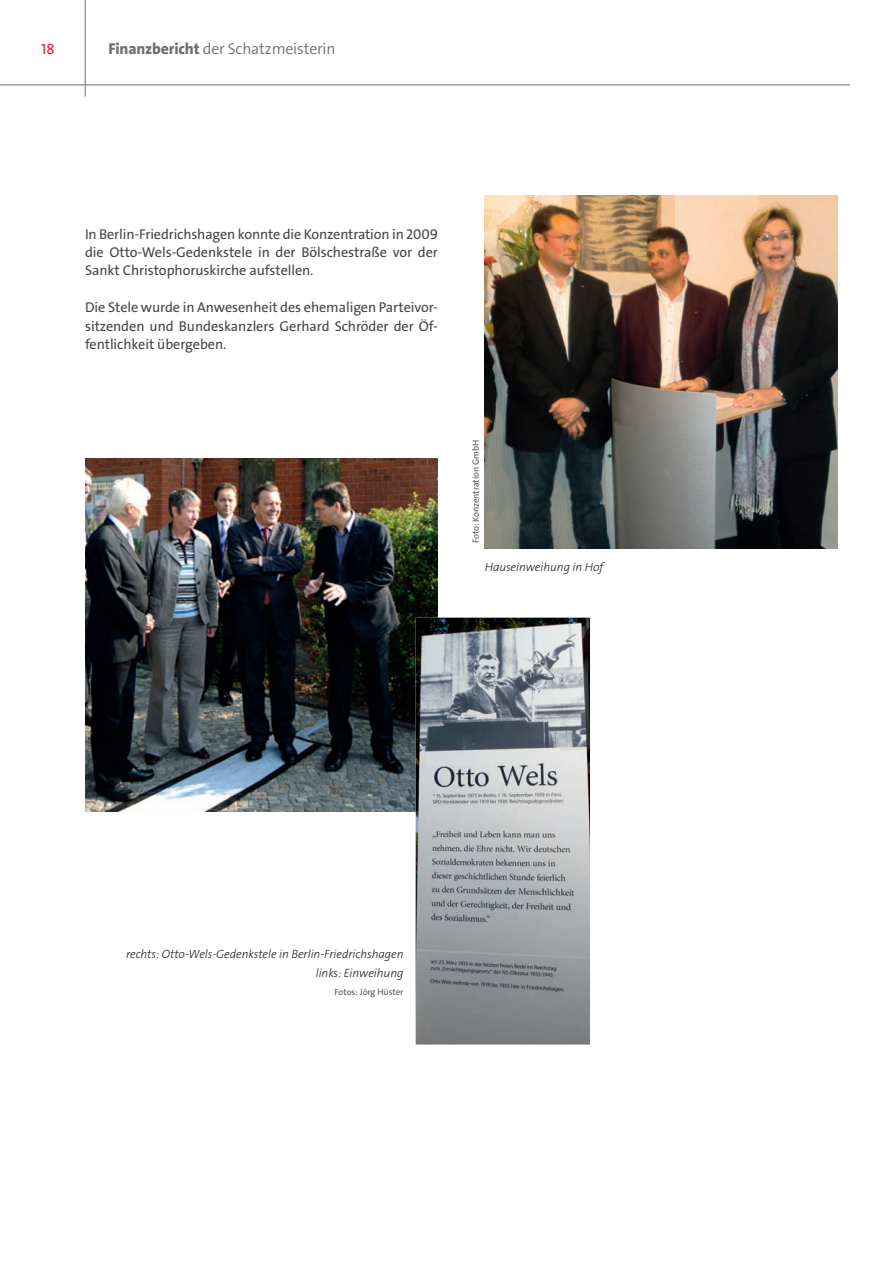
<style>
.page{position:relative;width:893px;height:1263px;background:#fff}
.page>*{position:absolute;margin:0;border:0;box-sizing:border-box;transform-origin:0 0}
.t1{font:15.75px "The Sans LP4 Se Lig";letter-spacing:-.01em;color:#736e69}
.t2{font:15px "The Sans Caps";color:#ee1d23}
.t3{font:14.25px/18.5px "The Sans LP5 Plain";letter-spacing:-.005em;color:#454647;text-align:justify}
.t4{font:12px/18.5px "The Sans LP3 Lig IT";letter-spacing:-.005em;color:#231f20;text-align:right}
.t5{font:9px "The Sans LP5 Plain";letter-spacing:-.005em;color:#545557}
.s1{font-family:"The Sans LP8 Ex Bld"}
</style>
<div class="page">
<hr style="left:85px;top:0;width:1px;height:97px;background:#736e69">
<hr style="left:0;top:85px;width:893px;height:1px;background:#736e69">
<div style="left:850px;top:54px;width:43px;height:54px;background:#fff"></div>
<img style="left:85px;top:458px;width:353px;height:353px">
<img style="left:416px;top:618px;width:174px;height:426px">
<img style="left:485px;top:196px;width:353px;height:353px">
<p class="t2" style="left:41px;top:36px;width:15px">18</p>
<p class="t1" style="left:108px;top:39px;width:229px"><span class="s1">Finanzbericht</span> der Schatzmeisterin</p>
<p class="t3" style="left:85px;top:225px;width:354px">In Berlin-Friedrichshagen konnte die Konzentration in 2009 die Otto-Wels-Gedenkstele in der Bölschestraße vor der Sankt Christophoruskirche aufstellen.</p>
<p class="t3" style="left:85px;top:298px;width:354px">Die Stele wurde in Anwesenheit des ehemaligen Parteivor&shy;sitzenden und Bundeskanzlers Gerhard Schröder der Öf&shy;fentlichkeit übergeben.</p>
<p class="t5" style="left:470px;top:543px;width:105px;rotate:-90deg">Foto: Konzentration GmbH</p>
<p class="t4" style="left:485px;top:558px;width:120px">Hauseinweihung in Hof</p>
<p class="t4" style="left:126px;top:945px;width:279px">rechts: Otto-Wels-Gedenkstele in Berlin-Friedrichshagen links: Einweihung</p>
<p class="t5" style="left:335px;top:986px;width:70px">Fotos: Jörg Hüster</p>
</div>
